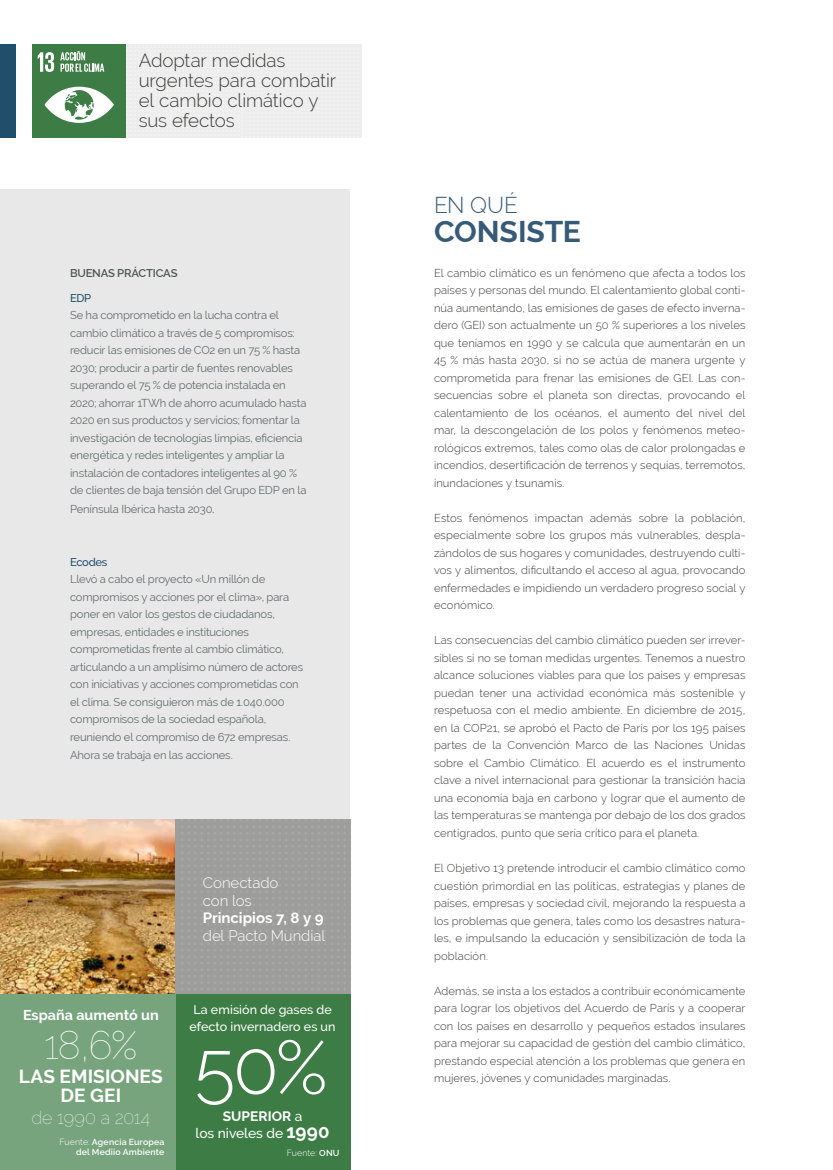
<style>
.page{position:relative;width:833px;height:1170px;background:#fff}
.page>*{position:absolute;margin:0;border:0;box-sizing:border-box;transform-origin:0 0}
.t1{font:300 75px "Raleway";color:#fff}
.t2{font:100 39.38px "Raleway";color:#fff}
.t3{font:700 30px "Raleway";color:#375b76}
.t4{font:300 22.5px "Raleway";color:#375b76}
.t5{font:700 19.12px/19.1px "Raleway";letter-spacing:.005em;color:#fff;text-align:center}
.t6{font:300 18.75px/20px "Raleway";letter-spacing:-.005em;color:#3c3c3b}
.t7{font:100 17.88px "Raleway";letter-spacing:-.005em;color:#fff}
.t8{font:300 15px/17.5px "Raleway";letter-spacing:-.005em;color:#fff}
.t9{font:700 15px "Raleway";letter-spacing:-.005em;color:#fff}
.t10{font:700 14.25px "Raleway";color:#fff}
.t11{font:500 13.75px/17.5px "Raleway";color:#fff;text-align:center}
.t12{font:500 12.5px/17.5px "Raleway";letter-spacing:.005em;color:#fff;text-align:center}
.t13{font:300 11.25px/17.5px "Raleway";letter-spacing:.005em;color:#3c3c3b;text-align:justify}
.t14{font:11.25px/17.5px "Raleway";letter-spacing:-.015em;color:#676c6e}
.t15{font:600 11.25px "Raleway";letter-spacing:-.015em;color:#4f5253}
.t16{font:500 11.25px "Raleway";letter-spacing:-.025em;color:#204f6b}
.t17{font:600 8.75px/10px "Raleway";letter-spacing:.02em;color:#fff;text-align:right}
.t18{font:300 8.75px "Raleway";letter-spacing:.01em;color:#fff}
.s1{font-weight:300;font-size:13.12px;color:#373a3b}
.s2{font-weight:300}
.s3{font-weight:600}
.s4{font-weight:700}
.s5{font-weight:700;font-size:18.75px}
</style>
<div class="page">
<div style="left:0;top:44px;width:16px;height:94px;background:#204f6b"></div>
<div style="left:125px;top:44px;width:236px;height:94px;background:#ededed"></div>
<div style="left:0;top:189px;width:350px;height:630px;background:#e8e8e8"></div>
<img style="left:0;top:819px;width:175px;height:175px">
<div style="left:177px;top:819px;width:173px;height:175px;background:#9d9d9c"></div>
<div style="left:32px;top:44px;width:93px;height:94px;background:#3d7d45"></div>
<svg style="left:38px;top:52px;width:16px;height:20px"></svg>
<svg style="left:44px;top:87px;width:70px;height:36px"></svg>
<svg style="left:60px;top:51px;width:44px;height:21px"></svg>
<div style="left:175px;top:994px;width:175px;height:175px;background:#3d7d45"></div>
<div style="left:0;top:994px;width:175px;height:175px;background:#77a47d"></div>
<h3 class="t6" style="left:139px;top:50px;width:199px">Adoptar medidas urgentes para combatir el cambio climático y sus efectos</h3>
<p class="t15" style="left:70px;top:266px;width:109px">BUENAS PRÁCTICAS</p>
<p class="t16" style="left:70px;top:291px;width:23px">EDP</p>
<p class="t14" style="left:70px;top:306px;width:238px">Se ha comprometido en la lucha contra el cambio climático a través de 5 compromisos: reducir las emisiones de CO2 en un 75 % hasta 2030; producir a partir de fuentes renovables superando el 75 % de potencia instalada en 2020; ahorrar 1TWh de ahorro acumulado hasta 2020 en sus productos y servicios; fomentar la investigación de tecnologías limpias, eficiencia energética y redes inteligentes y ampliar la instalación de contadores inteligentes al 90 % de clientes de baja tensión del Grupo EDP en la</p>
<p class="t14" style="left:70px;top:500px;width:146px">Península Ibérica hasta 2030<span class="s1">.</span></p>
<p class="t16" style="left:70px;top:555px;width:39px">Ecodes</p>
<p class="t14" style="left:70px;top:570px;width:235px">Llevó a cabo el proyecto «Un millón de compromisos y acciones por el clima», para poner en valor los gestos de ciudadanos, empresas, entidades e instituciones comprometidas frente al cambio climático, articulando a un amplísimo número de actores con iniciativas y acciones comprometidas con el clima. Se consiguieron más de 1.040.000 compromisos de la sociedad española, reuniendo el compromiso de 672 empresas.</p>
<p class="t14" style="left:70px;top:746px;width:164px">Ahora se trabaja en las acciones.</p>
<h3 class="t8" style="left:203px;top:873px;width:77px">Conectado con los</h3>
<h3 class="t9" style="left:203px;top:909px;width:122px">Principios 7, 8 y 9</h3>
<h3 class="t8" style="left:203px;top:926px;width:124px">del Pacto Mundial</h3>
<p class="t12" style="left:190px;top:1000px;width:147px">La emisión de gases de efecto invernadero es un</p>
<p class="t10" style="left:23px;top:1006px;width:137px">España aumentó un</p>
<h2 class="t2" style="left:44px;top:1021px;width:95px">18,6%</h2>
<h3 class="t5" style="left:19px;top:1066px;width:145px">LAS EMISIONES<br>DE GEI</h3>
<h3 class="t7" style="left:32px;top:1106px;width:120px">de 1990 a 2014</h3>
<p class="t17" style="left:59px;top:1137px;width:106px"><span class="s2">Fuente:</span> Agencia Europea del Mediio Ambiente</p>
<p class="t18" style="left:287px;top:1148px;width:54px">Fuente: <span class="s3">ONU</span></p>
<h1 class="t1" style="left:194px;top:1023px;width:135px">50%</h1>
<p class="t11" style="left:196px;top:1107px;width:135px"><span class="s4">SUPERIOR</span> a<br>los niveles de <span class="s5">1990</span></p>
<h3 class="t4" style="left:434px;top:192px;width:85px">EN QUÉ</h3>
<h3 class="t3" style="left:434px;top:214px;width:148px">CONSISTE</h3>
<p class="t13" style="left:434px;top:264px;width:313px">El cambio climático es un fenómeno que afecta a todos los países y personas del mundo. El calentamiento global conti&shy;núa aumentando, las emisiones de gases de efecto inverna&shy;dero (GEI) son actualmente un 50 % superiores a los niveles que teníamos en 1990 y se calcula que aumentarán en un 45 % más hasta 2030, si no se actúa de manera urgente y comprometida para frenar las emisiones de GEI. Las con&shy;secuencias sobre el planeta son directas, provocando el calentamiento de los océanos, el aumento del nivel del mar, la descongelación de los polos y fenómenos meteo&shy;rológicos extremos, tales como olas de calor prolongadas e incendios, desertificación de terrenos y sequías, terremotos, inundaciones y tsunamis.</p>
<p class="t13" style="left:434px;top:509px;width:313px">Estos fenómenos impactan además sobre la población, especialmente sobre los grupos más vulnerables, despla&shy;zándolos de sus hogares y comunidades, destruyendo culti&shy;vos y alimentos, dificultando el acceso al agua, provocando enfermedades e impidiendo un verdadero progreso social y económico.</p>
<p class="t13" style="left:434px;top:631px;width:313px">Las consecuencias del cambio climático pueden ser irrever&shy;sibles si no se toman medidas urgentes. Tenemos a nuestro alcance soluciones viables para que los países y empresas puedan tener una actividad económica más sostenible y respetuosa con el medio ambiente. En diciembre de 2015, en la COP21, se aprobó el Pacto de París por los 195 países partes de la Convención Marco de las Naciones Unidas sobre el Cambio Climático. El acuerdo es el instrumento clave a nivel internacional para gestionar la transición hacia una economía baja en carbono y lograr que el aumento de las temperaturas se mantenga por debajo de los dos grados centígrados, punto que sería crítico para el planeta.</p>
<p class="t13" style="left:434px;top:859px;width:313px">El Objetivo 13 pretende introducir el cambio climático como cuestión primordial en las políticas, estrategias y planes de países, empresas y sociedad civil, mejorando la respuesta a los problemas que genera, tales como los desastres natura&shy;les, e impulsando la educación y sensibilización de toda la población.</p>
<p class="t13" style="left:434px;top:981px;width:313px">Además, se insta a los estados a contribuir económicamente para lograr los objetivos del Acuerdo de París y a cooperar con los países en desarrollo y pequeños estados insulares para mejorar su capacidad de gestión del cambio climático, prestando especial atención a los problemas que genera en mujeres, jóvenes y comunidades marginadas.</p>
</div>
